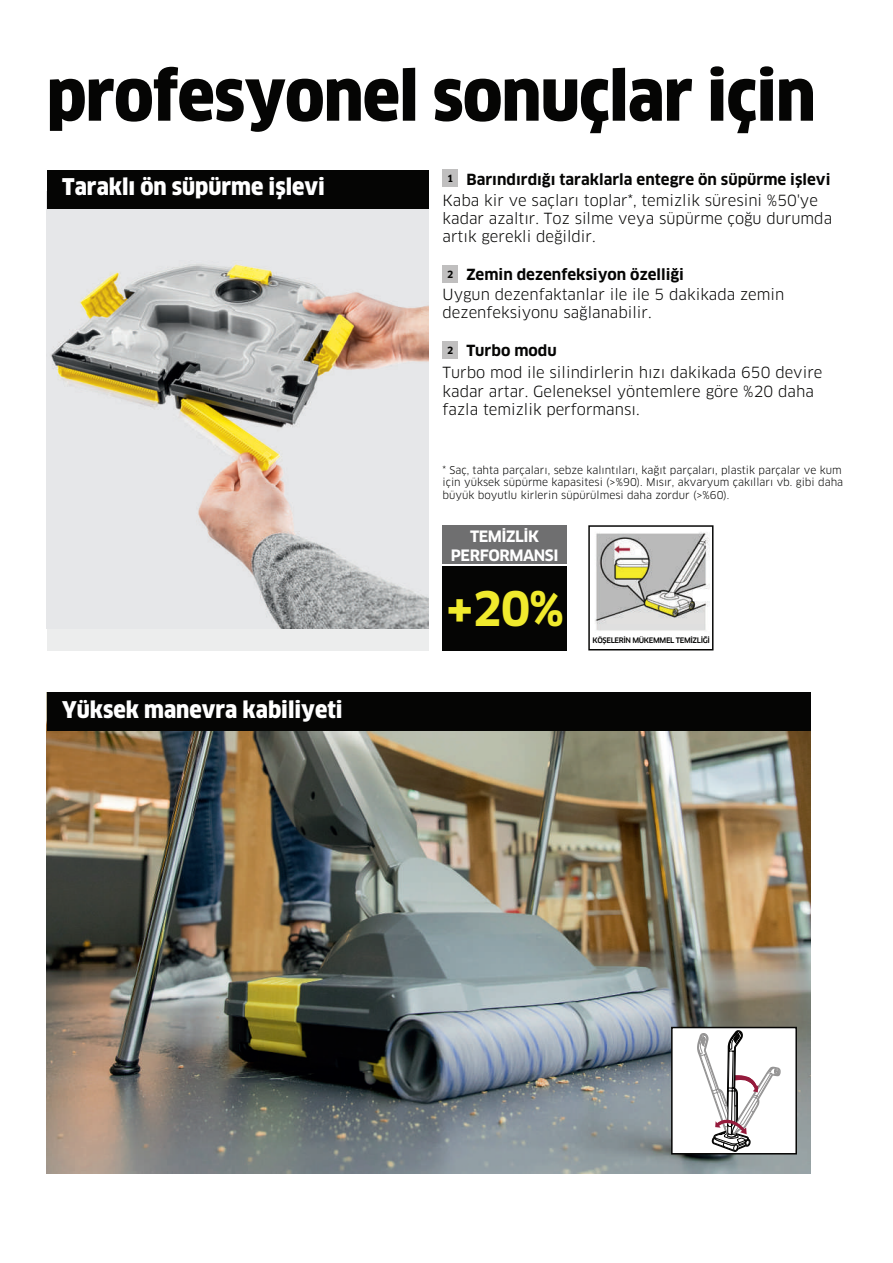
<style>
.page{position:relative;width:893px;height:1263px;background:#fff}
.page>*{position:absolute;margin:0;border:0;box-sizing:border-box;transform-origin:0 0}
.t1{font:900 67.5px "Clan Pro Narr";letter-spacing:-.01em;color:#050504}
.t2{font:700 46.5px "Clan Pro";color:#f0ea2d}
.t3{font:900 22.5px "Clan Pro Narr";color:#fff}
.t4{font:700 15.3px/18.5px "Clan Pro";letter-spacing:-.03em;color:#fff;text-align:center}
.t5{font:15px/18px "Clan Pro";color:#050504}
.t6{font:700 15px "Clan Pro";color:#050504}
.t7{font:10.5px/12.6px "Clan Pro";color:#050504}
.t8{font:700 9.75px "Clan Pro";color:#050504}
.t9{font:500 7.35px "Clan Pro";letter-spacing:-.05em;color:#050504}
</style>
<div class="page">
<img style="left:47px;top:731px;width:764px;height:442px">
<div style="left:47px;top:693px;width:764px;height:38px;background:#050504"></div>
<div style="left:47px;top:170px;width:382px;height:480px;background:#eceded"></div>
<img style="left:47px;top:208px;width:382px;height:421px">
<div style="left:47px;top:170px;width:382px;height:38px;background:#050504"></div>
<div style="left:672px;top:1027px;width:124px;height:127px;background:#fff"></div>
<svg style="left:697px;top:1030px;width:84px;height:121px"></svg>
<div style="left:671px;top:1027px;width:126px;height:127px;border:2px solid #050504"></div>
<div style="left:443px;top:525px;width:124px;height:39px;background:#6f6f70"></div>
<div style="left:443px;top:565px;width:124px;height:85px;background:#050504"></div>
<img style="left:595px;top:532px;width:115px;height:99px">
<div style="left:588px;top:525px;width:125px;height:125px;border:1px solid #050504"></div>
<div style="left:443px;top:170px;width:15px;height:17px;background:#c0bfbf"></div>
<div style="left:443px;top:266px;width:15px;height:17px;background:#c0bfbf"></div>
<div style="left:443px;top:342px;width:15px;height:17px;background:#c0bfbf"></div>
<h1 class="t1" style="left:47px;top:57px;width:770px">profesyonel sonuçlar için</h1>
<h3 class="t3" style="left:62px;top:174px;width:264px">Taraklı ön süpürme işlevi</h3>
<h3 class="t3" style="left:62px;top:696px;width:282px">Yüksek manevra kabiliyeti</h3>
<p class="t6" style="left:466px;top:171px;width:366px">Barındırdığı taraklarla entegre ön süpürme işlevi</p>
<p class="t5" style="left:443px;top:191px;width:391px">Kaba kir ve saçları toplar*, temizlik süresini %50'ye kadar azaltır. Toz silme veya süpürme çoğu durumda artık gerekli değildir.</p>
<p class="t8" style="left:447px;top:173px;width:8px">1</p>
<p class="t8" style="left:447px;top:269px;width:8px">2</p>
<p class="t6" style="left:466px;top:266px;width:219px">Zemin dezenfeksiyon özelliği</p>
<p class="t5" style="left:443px;top:286px;width:343px">Uygun dezenfaktanlar ile ile 5 dakikada zemin dezenfeksiyonu sağlanabilir.</p>
<p class="t8" style="left:447px;top:345px;width:8px">2</p>
<p class="t6" style="left:466px;top:342px;width:92px">Turbo modu</p>
<p class="t5" style="left:443px;top:364px;width:381px">Turbo mod ile silindirlerin hızı dakikada 650 devire kadar artar. Geleneksel yöntemlere göre %20 daha fazla temizlik performansı.</p>
<p class="t7" style="left:443px;top:463px;width:402px">* Saç, tahta parçaları, sebze kalıntıları, kağıt parçaları, plastik parçalar ve kum için yüksek süpürme kapasitesi (&gt;%90). Mısır, akvaryum çakılları vb. gibi daha büyük boyutlu kirlerin süpürülmesi daha zordur (&gt;%60).</p>
<p class="t4" style="left:451px;top:528px;width:109px">TEMİZLİK<br>PERFORMANSI</p>
<h2 class="t2" style="left:446px;top:582px;width:120px">+20%</h2>
<p class="t9" style="left:592px;top:636px;width:119px">KÖŞELERİN MÜKEMMEL TEMİZLİĞİ</p>
</div>
